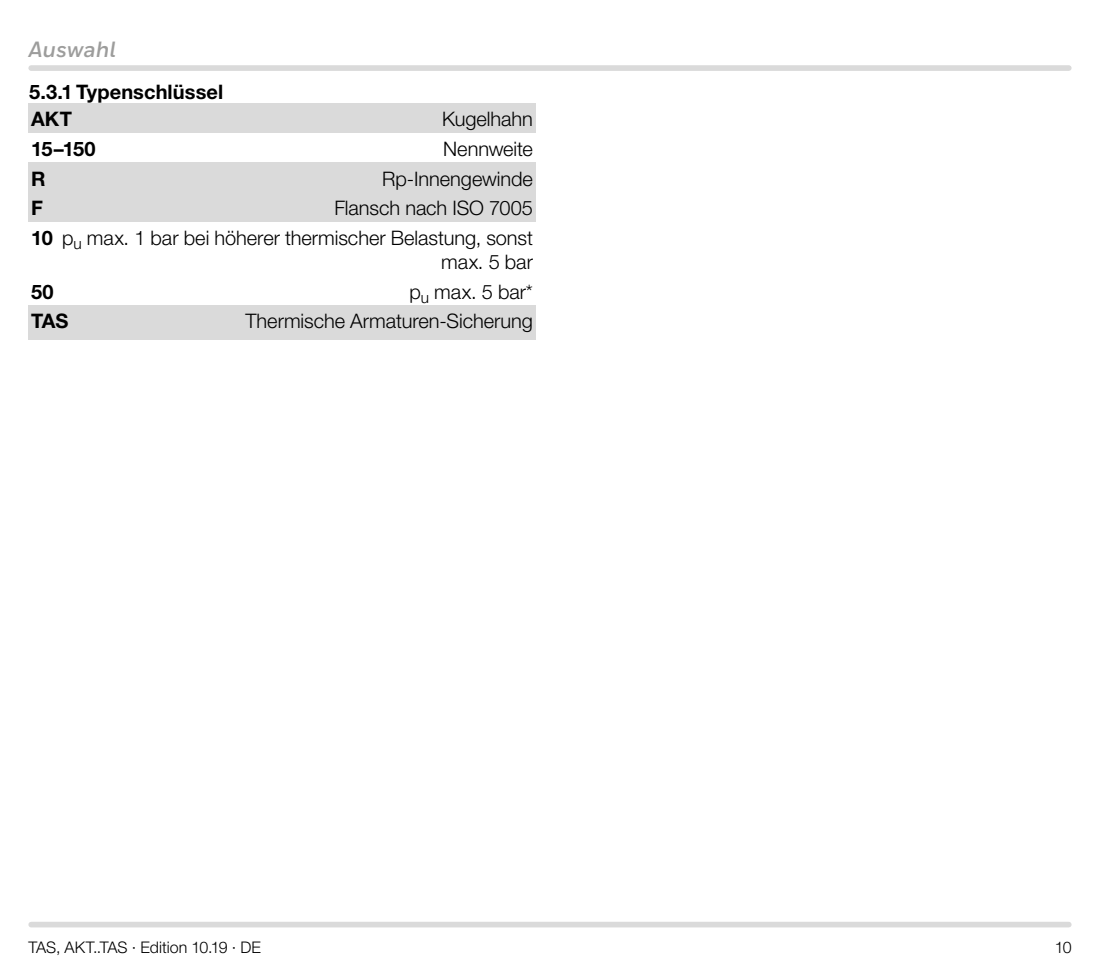
<style>
.page{position:relative;width:1100px;height:970px;background:#fff}
.page>*{position:absolute;margin:0;border:0;box-sizing:border-box;transform-origin:0 0}
.t1{font:italic 700 22px "Honeywell Sans";color:#9d9d9c}
.t2{font:300 20px/29.6px "Helvetica Neue LT Pro";letter-spacing:-.005em;color:#000;text-align:right}
.t3{font:700 20px/26.8px "Helvetica Neue LT Pro";letter-spacing:.005em;color:#000}
.t4{font:300 16px "Helvetica Neue LT Pro";letter-spacing:-.005em;color:#000}
.s1{font-weight:700}
</style>
<div class="page">
<div style="left:31px;top:921px;width:1038px;height:6px;background:#dadada"></div>
<div style="left:31px;top:65px;width:1038px;height:6px;background:#dadada"></div>
<div style="left:28px;top:103px;width:508px;height:35px;background:#dadada"></div>
<div style="left:28px;top:133px;width:508px;height:34px;background:#fff"></div>
<div style="left:28px;top:163px;width:508px;height:34px;background:#dadada"></div>
<div style="left:28px;top:192px;width:508px;height:35px;background:#dadada"></div>
<div style="left:28px;top:222px;width:508px;height:58px;background:#fff"></div>
<div style="left:28px;top:305px;width:508px;height:35px;background:#dadada"></div>
<p class="t1" style="left:28px;top:36px;width:89px">Auswahl</p>
<p class="t3" style="left:29px;top:78px;width:196px">5.3.1 Typenschlüssel<br>AKT</p>
<p class="t2" style="left:442px;top:104px;width:92px">Kugelhahn</p>
<p class="t3" style="left:31px;top:135px;width:66px">15–150</p>
<p class="t2" style="left:443px;top:133px;width:91px">Nennweite</p>
<p class="t3" style="left:31px;top:165px;width:16px">R</p>
<p class="t2" style="left:382px;top:163px;width:152px">Rp-Innengewinde</p>
<p class="t3" style="left:31px;top:194px;width:13px">F</p>
<p class="t2" style="left:31px;top:193px;width:503px">Flansch nach ISO 7005<br><span class="s1">10</span> p<sub>u</sub> max. 1 bar bei höherer thermischer Belastung, sonst</p>
<p class="t2" style="left:441px;top:247px;width:93px">max. 5 bar</p>
<p class="t3" style="left:31px;top:278px;width:24px">50</p>
<p class="t2" style="left:409px;top:276px;width:125px">p<sub>u</sub> max. 5 bar*</p>
<p class="t3" style="left:31px;top:307px;width:39px">TAS</p>
<p class="t2" style="left:245px;top:306px;width:289px">Thermische Armaturen-Sicherung</p>
<p class="t4" style="left:28px;top:937px;width:234px">TAS, AKT..TAS · Edition 10.19 · DE</p>
<p class="t4" style="left:1055px;top:937px;width:18px">10</p>
</div>
